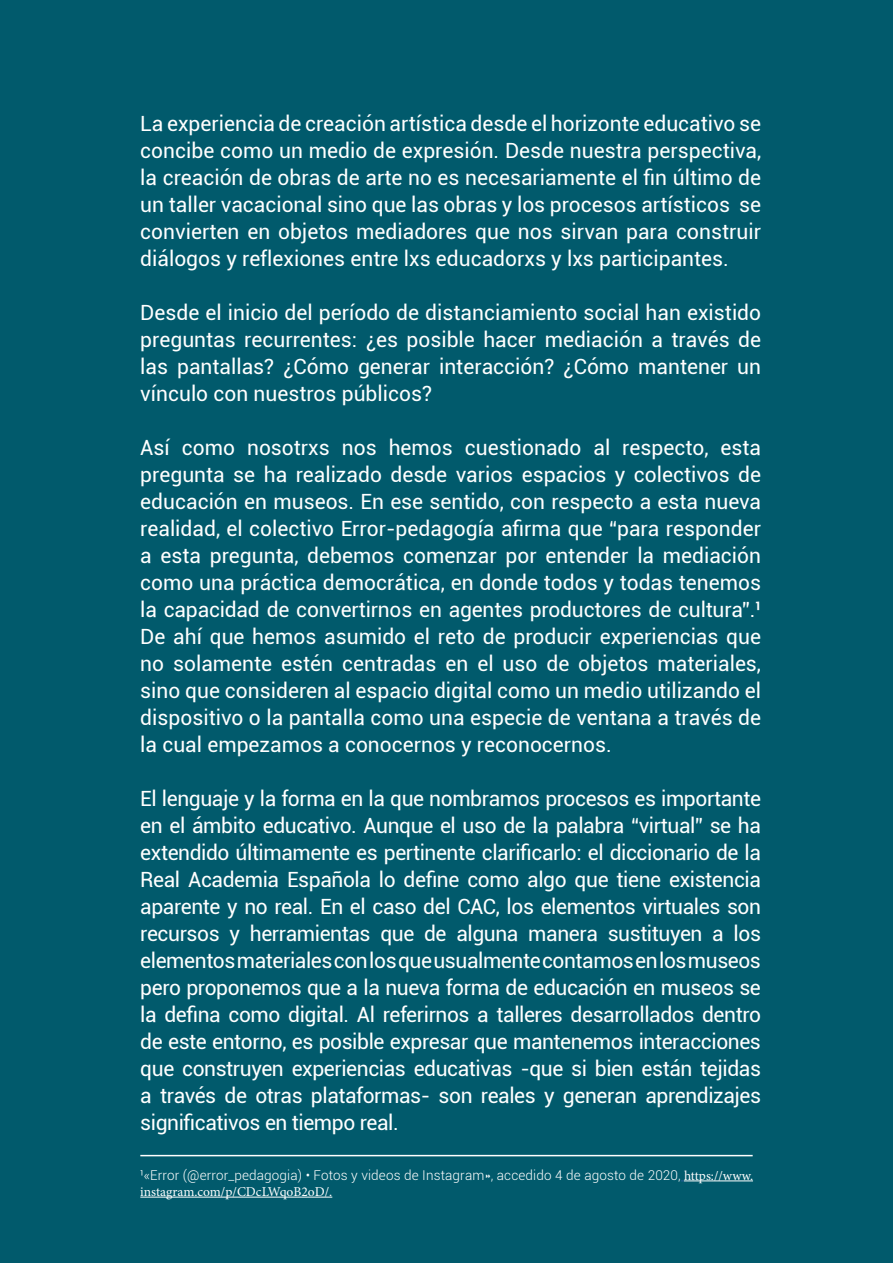
<style>
.page{position:relative;width:893px;height:1263px;background:#015a6c}
.page>*{position:absolute;margin:0;border:0;box-sizing:border-box;transform-origin:0 0}
.t1{font:21px/27px "Roboto";color:#fff;text-align:justify}
.t2{font:300 13.5px "Roboto";letter-spacing:.01em;color:#fff}
.t3{font:13.5px "Minion Pro";color:#fff}
.s1{font-family:"Minion Pro";font-weight:400}
</style>
<div class="page">
<hr style="left:684px;top:1180px;width:69px;height:1px;background:#fff">
<hr style="left:140px;top:1197px;width:192px;height:1px;background:#fff">
<hr style="left:140px;top:1155px;width:613px;height:1px;background:#fff">
<p class="t1" style="left:140px;top:109px;width:622px">La experiencia de creación artística desde el horizonte educativo se concibe como un medio de expresión. Desde nuestra perspectiva, la creación de obras de arte no es necesariamente el fin último de un taller vacacional sino que las obras y los procesos artísticos se convierten en objetos mediadores que nos sirvan para construir diálogos y reflexiones entre lxs educadorxs y lxs participantes.</p>
<p class="t1" style="left:140px;top:298px;width:622px">Desde el inicio del período de distanciamiento social han existido preguntas recurrentes: ¿es posible hacer mediación a través de las pantallas? ¿Cómo generar interacción? ¿Cómo mantener un vínculo con nuestros públicos?</p>
<p class="t1" style="left:140px;top:433px;width:622px">Así como nosotrxs nos hemos cuestionado al respecto, esta pregunta se ha realizado desde varios espacios y colectivos de educación en museos. En ese sentido, con respecto a esta nueva realidad, el colectivo Error-pedagogía afirma que “para responder a esta pregunta, debemos comenzar por entender la mediación como una práctica democrática, en donde todos y todas tenemos la capacidad de convertirnos en agentes productores de cultura”.¹<br>De ahí que hemos asumido el reto de producir experiencias que no solamente estén centradas en el uso de objetos materiales, sino que consideren al espacio digital como un medio utilizando el dispositivo o la pantalla como una especie de ventana a través de la cual empezamos a conocernos y reconocernos.</p>
<p class="t1" style="left:140px;top:784px;width:622px">El lenguaje y la forma en la que nombramos procesos es importante en el ámbito educativo. Aunque el uso de la palabra “virtual” se ha extendido últimamente es pertinente clarificarlo: el diccionario de la Real Academia Española lo define como algo que tiene existencia aparente y no real. En el caso del CAC, los elementos virtuales son recursos y herramientas que de alguna manera sustituyen a los elementos materiales con los que usualmente contamos en los museos pero proponemos que a la nueva forma de educación en museos se la defina como digital. Al referirnos a talleres desarrollados dentro de este entorno, es posible expresar que mantenemos interacciones que construyen experiencias educativas -que si bien están tejidas a través de otras plataformas- son reales y generan aprendizajes significativos en tiempo real.</p>
<p class="t2" style="left:140px;top:1165px;width:614px">¹«Error (@error_pedagogia) • Fotos y videos de Instagram», accedido 4 de agosto de 2020, <span class="s1">https://www.</span></p>
<p class="t3" style="left:140px;top:1182px;width:193px">instagram.com/p/CDcLWqoB2oD/.</p>
</div>
